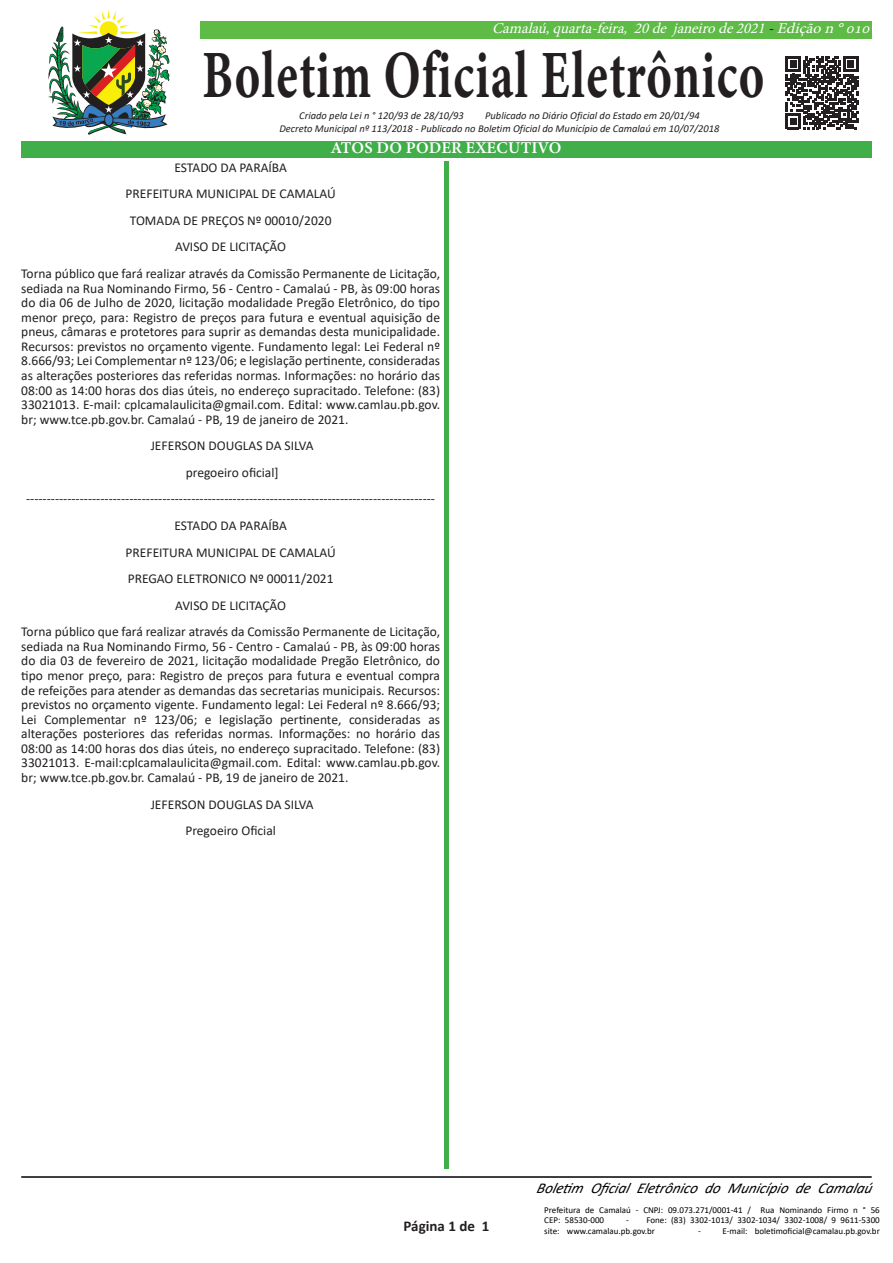
<style>
.page{position:relative;width:893px;height:1263px;background:#fff}
.page>*{position:absolute;margin:0;border:0;box-sizing:border-box;transform-origin:0 0}
.t1{font:67.65px "Minion Variable Concept";letter-spacing:.025em;color:#231f20;scale:.71 1}
.t2{font:16.5px "Minion Variable Concept";letter-spacing:.01em;color:#fff}
.t3{font:italic 15px "Minion Pro";color:#fff}
.t4{font:italic 15px "Calibri";color:#000}
.t5{font:700 15px "Calibri";color:#231f20}
.Normal__Web{font:13.5px/14.5px "Calibri";color:#231f20;text-align:justify}
.t6{font:italic 10.5px "Calibri";color:#231f20}
.t7{font:9px/10.5px "Calibri";color:#000}
.s1{color:#000}
</style>
<div class="page">
<div style="left:21px;top:21px;width:851px;height:17px;background:#5dbb46"></div>
<hr style="left:21px;top:1176px;width:851px;height:2px;background:#000">
<div style="left:444px;top:48px;width:5px;height:1121px;background:#40ae49"></div>
<div style="left:19px;top:9px;width:181px;height:132px;background:#fff"></div>
<div style="left:425px;top:40px;width:38px;height:121px;background:#fff"></div>
<svg style="left:48px;top:10px;width:122px;height:125px"></svg>
<svg style="left:104px;top:113px;width:10px;height:14px"></svg>
<div style="left:105px;top:114px;width:8px;height:11px;background:#377dc1;border-radius:50%"></div>
<div style="left:21px;top:141px;width:851px;height:16px;background:#40ae49"></div>
<svg style="left:786px;top:56px;width:72px;height:73px"></svg>
<p class="t3" style="left:492px;top:18px;width:384px">Camalaú,quarta-feira, 20de j aneirode2021<span class="s1">-</span>Ediçãon°010</p>
<p class="t1" style="left:202px;top:28px;width:793px">Boletim Oficial Eletrônico</p>
<p class="t6" style="left:299px;top:108px;width:166px">Criado pela Lei n ° 120/93 de 28/10/93</p>
<p class="t6" style="left:485px;top:108px;width:216px">Publicado no Diário Oficial do Estado em 20/01/94</p>
<p class="t6" style="left:279px;top:121px;width:442px">Decreto Municipal nº 113/2018 - Publicado no Boletim Oficial do Município de Camalaú em 10/07/2018</p>
<p class="t2" style="left:332px;top:136px;width:231px">ATOS DO PODER EXECUTIVO</p>
<p class="Normal__Web" style="left:174px;top:160px;width:114px">ESTADO DA PARAÍBA</p>
<p class="Normal__Web" style="left:126px;top:186px;width:212px">PREFEITURA MUNICIPAL DE CAMALAÚ</p>
<p class="Normal__Web" style="left:130px;top:213px;width:203px">TOMADA DE PREÇOS Nº 00010/2020</p>
<p class="Normal__Web" style="left:175px;top:239px;width:113px">AVISO DE LICITAÇÃO</p>
<p class="Normal__Web" style="left:21px;top:266px;width:420px">Torna público que fará realizar através da Comissão Permanente de Licitação, sediada na Rua Nominando Firmo, 56 - Centro - Camalaú - PB, às 09:00 horas do dia 06 de Julho de 2020, licitação modalidade Pregão Eletrônico, do tipo menor preço, para: Registro de preços para futura e eventual aquisição de pneus, câmaras e protetores para suprir as demandas desta municipalidade.<br>Recursos: previstos no orçamento vigente. Fundamento legal: Lei Federal nº 8.666/93; Lei Complementar nº 123/06; e legislação pertinente, consideradas as alterações posteriores das referidas normas. Informações: no horário das 08:00 as 14:00 horas dos dias úteis, no endereço supracitado. Telefone: (83)<br>33021013. E-mail: cplcamalaulicita@gmail.com. Edital: www.camlau.pb.gov. br; www.tce.pb.gov.br. Camalaú - PB, 19 de janeiro de 2021.</p>
<p class="Normal__Web" style="left:151px;top:438px;width:165px">JEFERSON DOUGLAS DA SILVA</p>
<p class="Normal__Web" style="left:186px;top:465px;width:94px">pregoeiro oficial]</p>
<p class="Normal__Web" style="left:26px;top:491px;width:410px">---------------------------------------------------------------------------------------------------</p>
<p class="Normal__Web" style="left:174px;top:518px;width:114px">ESTADO DA PARAÍBA</p>
<p class="Normal__Web" style="left:126px;top:544px;width:212px">PREFEITURA MUNICIPAL DE CAMALAÚ</p>
<p class="Normal__Web" style="left:128px;top:571px;width:207px">PREGAO ELETRONICO Nº 00011/2021</p>
<p class="Normal__Web" style="left:175px;top:598px;width:113px">AVISO DE LICITAÇÃO</p>
<p class="Normal__Web" style="left:21px;top:624px;width:420px">Torna público que fará realizar através da Comissão Permanente de Licitação, sediada na Rua Nominando Firmo, 56 - Centro - Camalaú - PB, às 09:00 horas do dia 03 de fevereiro de 2021, licitação modalidade Pregão Eletrônico, do tipo menor preço, para: Registro de preços para futura e eventual compra de refeições para atender as demandas das secretarias municipais. Recursos: previstos no orçamento vigente. Fundamento legal: Lei Federal nº 8.666/93; Lei Complementar nº 123/06; e legislação pertinente, consideradas as alterações posteriores das referidas normas. Informações: no horário das 08:00 as 14:00 horas dos dias úteis, no endereço supracitado. Telefone: (83)<br>33021013. E-mail:cplcamalaulicita@gmail.com. Edital: www.camlau.pb.gov. br; www.tce.pb.gov.br. Camalaú - PB, 19 de janeiro de 2021.</p>
<p class="Normal__Web" style="left:151px;top:796px;width:165px">JEFERSON DOUGLAS DA SILVA</p>
<p class="Normal__Web" style="left:185px;top:823px;width:92px">Pregoeiro Oficial</p>
<p class="t5" style="left:404px;top:1215px;width:87px">Página 1 de 1</p>
<p class="t4" style="left:536px;top:1178px;width:342px">Boletim Oficial Eletrônico do Município de Camalaú</p>
<p class="t7" style="left:544px;top:1204px;width:337px">Prefeitura de Camalaú - CNPJ: 09.073.271/0001-41 / Rua Nominando Firmo n ° 56<br>CEP: 58530-000</p>
<p class="t7" style="left:544px;top:1214px;width:337px;text-indent:82px">- Fone: (83) 3302-1013/ 3302-1034/ 3302-1008/ 9 9611-5300 site: www.camalau.pb.gov.br</p>
<p class="t7" style="left:698px;top:1225px;width:183px">- E-mail: boletimoficial@camalau.pb.gov.br</p>
</div>
